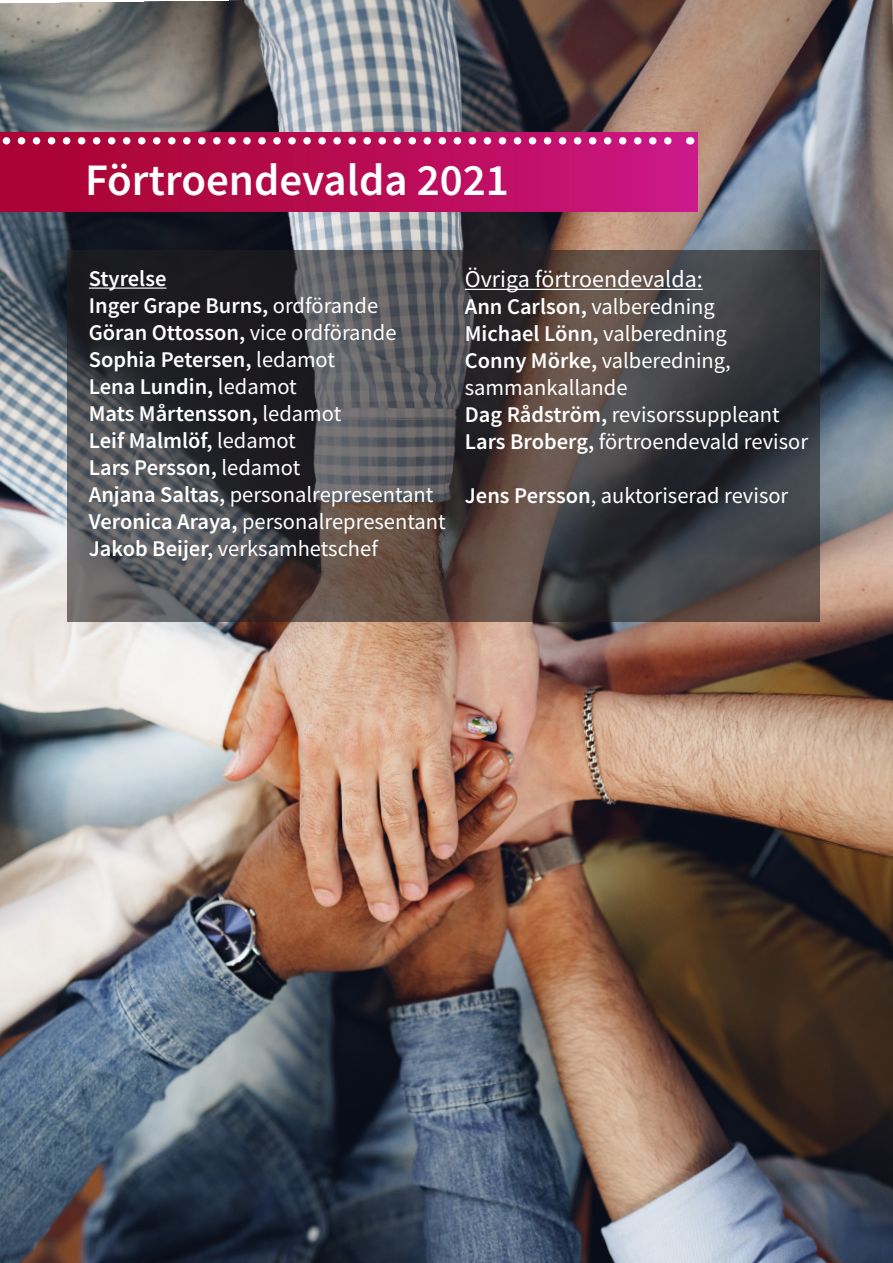
<style>
.page{position:relative;width:893px;height:1263px;background:#fff}
.page>*{position:absolute;margin:0;border:0;box-sizing:border-box;transform-origin:0 0}
.t1{font:600 45px "Source Sans Pro";color:#fff}
.t2{font:24px "Source Sans Pro";color:#fff}
.t3{font:22.5px "Source Sans Pro";color:#fff}
.t4{font:600 22.5px "Source Sans Pro";color:#fff}
.s1{font-weight:400}
.s2{font-weight:600}
</style>
<div class="page">
<img style="left:0;top:0;width:893px;height:1263px">
<svg style="left:67px;top:251px;width:753px;height:371px"></svg>
<hr style="left:89px;top:287px;width:78px;height:2px;background:#fff">
<hr style="left:465px;top:289px;width:238px;height:1px;background:#fff">
<div style="left:0;top:132px;width:697px;height:80px;background:linear-gradient(to right,#a7022a,#cb1781)"></div>
<svg style="left:0;top:137px;width:682px;height:8px"></svg>
<p class="t1" style="left:85px;top:150px;width:425px">Förtroendevalda 2021</p>
<p class="t4" style="left:89px;top:264px;width:79px">Styrelse</p>
<p class="t4" style="left:89px;top:291px;width:291px">Inger Grape Burns, <span class="s1">ordförande</span></p>
<p class="t4" style="left:89px;top:318px;width:309px">Göran Ottosson, <span class="s1">vice ordförande</span></p>
<p class="t4" style="left:89px;top:345px;width:248px">Sophia Petersen, <span class="s1">ledamot</span></p>
<p class="t4" style="left:89px;top:372px;width:209px">Lena Lundin, <span class="s1">ledamot</span></p>
<p class="t4" style="left:89px;top:399px;width:254px">Mats Mårtensson, <span class="s1">ledamot</span></p>
<p class="t4" style="left:89px;top:426px;width:209px">Leif Malmlöf, <span class="s1">ledamot</span></p>
<p class="t4" style="left:89px;top:453px;width:213px">Lars Persson, <span class="s1">ledamot</span></p>
<p class="t3" style="left:89px;top:480px;width:346px"><span class="s2">Anjana Saltas,</span> personalrepresentant</p>
<p class="t3" style="left:89px;top:507px;width:358px"><span class="s2">Veronica Araya,</span> personalrepresentant</p>
<p class="t3" style="left:89px;top:534px;width:291px"><span class="s2">Jakob Beijer,</span> verksamhetschef</p>
<p class="t2" style="left:465px;top:264px;width:240px">Övriga förtroendevalda:</p>
<p class="t3" style="left:465px;top:292px;width:252px"><span class="s2">Ann Carlson,</span> valberedning</p>
<p class="t4" style="left:465px;top:319px;width:263px">Michael Lönn, <span class="s1">valberedning</span></p>
<p class="t3" style="left:465px;top:346px;width:268px"><span class="s2">Conny Mörke,</span> valberedning,</p>
<p class="t3" style="left:465px;top:373px;width:164px">sammankallande</p>
<p class="t3" style="left:465px;top:400px;width:317px"><span class="s2">Dag Rådström,</span> revisorssuppleant</p>
<p class="t3" style="left:465px;top:427px;width:345px"><span class="s2">Lars Broberg,</span> förtroendevald revisor</p>
<p class="t3" style="left:465px;top:481px;width:325px"><span class="s2">Jens Persson</span>, auktoriserad revisor</p>
</div>
